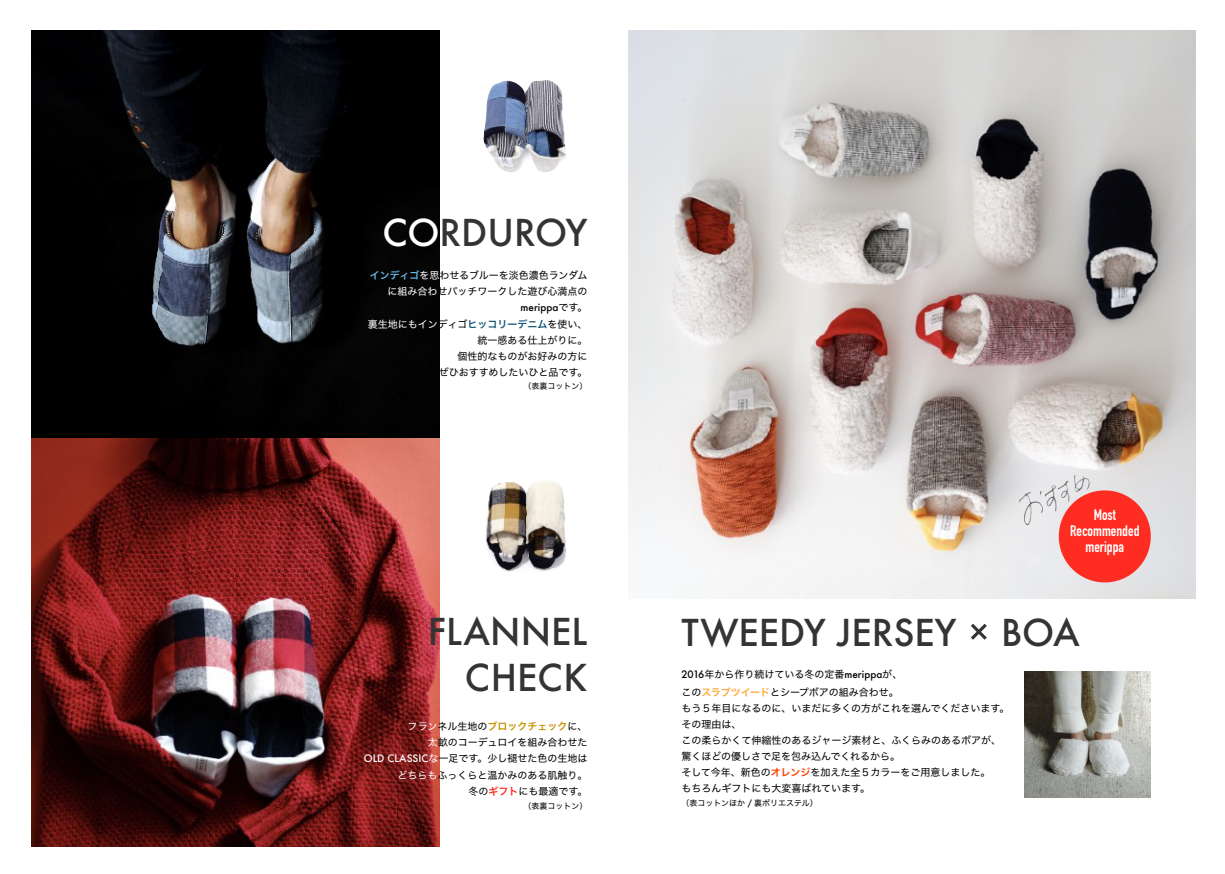
<style>
.page{position:relative;width:1225px;height:874px;background:#fff}
.page>*{position:absolute;margin:0;border:0;box-sizing:border-box;transform-origin:0 0}
.t1{font:500 36px/45.2px "Futura";color:#343434;text-align:right}
.t2{font:700 15px/16px "DIN Condensed";color:#fff;text-align:center}
.t3{font:10px/16px "Hiragino Sans W4";color:#000;text-align:right}
.t4{font:10px "Hiragino Sans W6";color:#175778}
.t5{font:10px "Hiragino Sans W6";color:#c69300}
.t6{font:500 10px "Futura";color:#000}
.t7{font:8px "Hiragino Sans W4";color:#000}
.s1{color:#fff}
.s2{font-family:"Hiragino Sans W6";color:#64b3df}
.s3{font-family:"Hiragino Sans W4";font-weight:400}
.s4{font-family:"Hiragino Sans W4";color:#fff}
.s5{font-family:"Hiragino Sans W4";color:#000}
.s6{font-family:"Futura";font-weight:500;color:#fff}
.s7{font-family:"Hiragino Sans W6";color:#ff2d21}
.s8{font-family:"Futura";font-weight:500}
.s9{font-family:"Hiragino Sans W6";color:#ffa93a}
.s10{font-family:"Hiragino Sans W6";color:#fe4000}
</style>
<div class="page">
<img style="left:628px;top:31px;width:567px;height:567px">
<img style="left:31px;top:31px;width:408px;height:815px">
<img style="left:483px;top:80px;width:83px;height:92px">
<img style="left:1024px;top:671px;width:126px;height:126px">
<svg style="left:971px;top:623px;width:16px;height:16px"></svg>
<img style="left:1045px;top:474px;width:45px;height:28px">
<svg style="left:1056px;top:488px;width:96px;height:96px;background:#f75f57"></svg>
<img style="left:486px;top:481px;width:54px;height:90px">
<h1 class="t1" style="left:382px;top:210px;width:207px"><span class="s1">CO</span>RDUROY</h1>
<p class="t3" style="left:370px;top:266px;width:219px"><span class="s2">インディゴ</span><span class="s1">を思</span>わせるブルーを淡色濃色ランダム<span class="s1">に組み合わ</span>せパッチワークした遊び心満点の</p>
<p class="t6" style="left:520px;top:300px;width:68px">merippa<span class="s3">です。</span></p>
<p class="t4" style="left:368px;top:315px;width:221px"><span class="s4">裏生地にもイン</span><span class="s5">ディゴ</span>ヒッコリーデニム<span class="s5">を使い、</span></p>
<p class="t3" style="left:439px;top:331px;width:150px">統一感ある仕上がりに。<br>個性的なものがお好みの方に<br>ぜひおすすめしたいひと品です。</p>
<p class="t7" style="left:523px;top:379px;width:65px">（表裏コットン）</p>
<h1 class="t1" style="left:428px;top:608px;width:161px">FLANNEL<br>CHECK</h1>
<p class="t5" style="left:408px;top:716px;width:181px"><span class="s4">フラン</span><span class="s5">ネル生地の</span>ブロックチェック<span class="s5">に、</span></p>
<p class="t3" style="left:364px;top:733px;width:225px"><span class="s1">太</span>畝のコーデュロイを組み合わせた<br><span class="s6">OLD CLASSIC</span><span class="s1">な</span>一足です。少し褪せた色の生地は</p>
<p class="t3" style="left:397px;top:766px;width:191px"><span class="s1">どちらも</span>ふっくらと温かみのある肌触り。冬の<span class="s7">ギフト</span>にも最適です。</p>
<p class="t7" style="left:523px;top:798px;width:65px">（表裏コットン）</p>
<h2 class="t2" style="left:1070px;top:506px;width:71px">Most<br>Recommended merippa</h2>
<h1 class="t1" style="left:681px;top:609px;width:400px">TWEEDY JERSEY BOA</h1>
<p class="t3" style="left:681px;top:664px;width:222px;line-height:17.4px;text-align:left"><span class="s8">2016</span>年から作り続けている冬の定番<span class="s8">merippa</span>が、この<span class="s9">スラブツイード</span>とシープボアの組み合わせ。</p>
<p class="t3" style="left:681px;top:698px;width:330px;text-align:left">もう５年目になるのに、いまだに多くの方がこれを選んでくださいます。その理由は、<br>この柔らかくて伸縮性のあるジャージ素材と、ふくらみのあるボアが、驚くほどの優しさで足を包み込んでくれるから。<br>そして今年、新色の<span class="s10">オレンジ</span>を加えた全５カラーをご用意しました。<br>もちろんギフトにも大変喜ばれています。</p>
<p class="t7" style="left:681px;top:795px;width:138px">（表コットンほか <span class="s8">/</span> 裏ポリエステル）</p>
</div>
